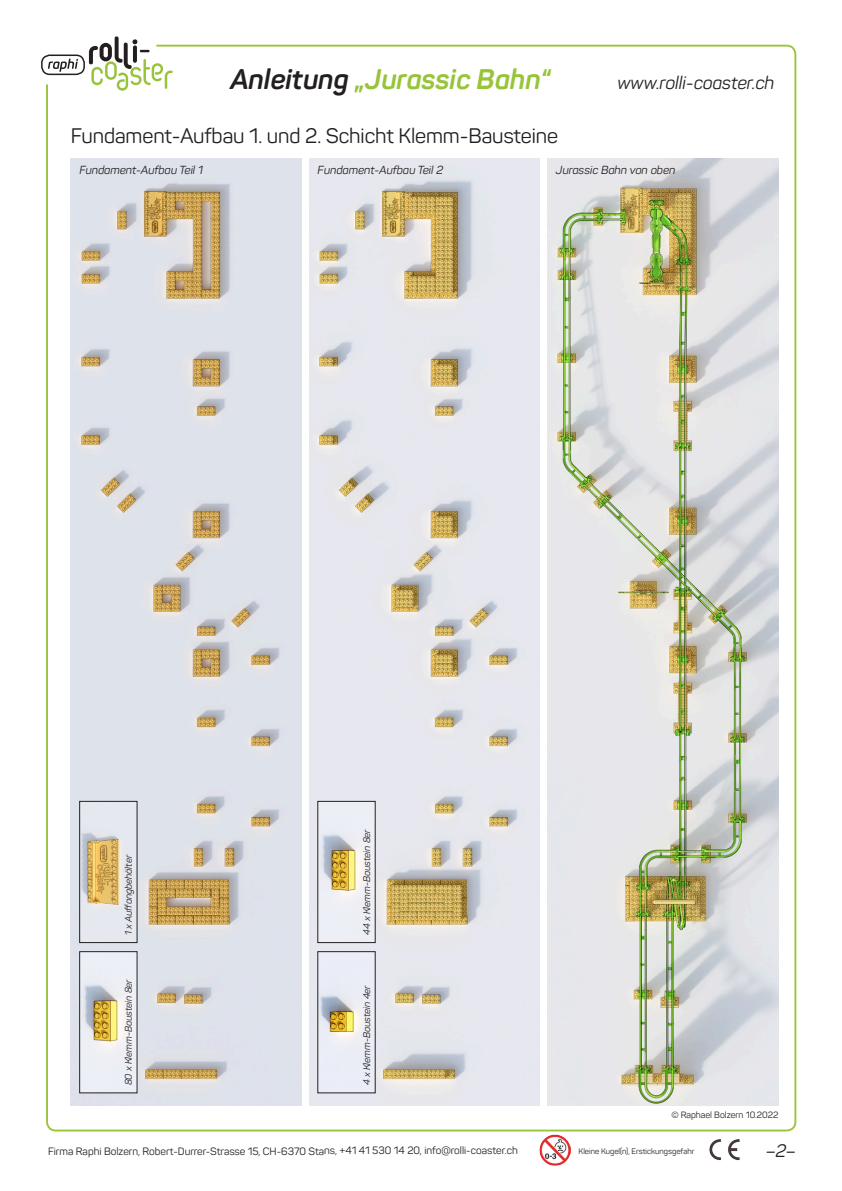
<style>
.page{position:relative;width:842px;height:1191px;background:#fff}
.page>*{position:absolute;margin:0;border:0;box-sizing:border-box;transform-origin:0 0}
.t1{font:italic 700 28px "Panton";color:#97c438}
.t2{font:20.7px "Panton";letter-spacing:-.005em;color:#231f20}
.t3{font:italic 18px "Panton";color:#231f20}
.t4{font:italic 17.9px "Panton";color:#231f20}
.t5{font:italic 11.6px "Panton";color:#231f20}
.t6{font:10.5px "Panton";letter-spacing:-.005em;color:#231f20}
.t7{font:italic 9.5px "Panton";color:#231f20}
.t8{font:9px "Panton";color:#231f20}
.t9{font:7.9px "Panton";color:#231f20}
.s1{color:#231f20}
</style>
<div class="page">
<svg style="left:89px;top:36px;width:84px;height:55px"></svg>
<svg style="left:48px;top:59px;width:30px;height:13px"></svg>
<div style="left:41px;top:55px;width:44px;height:20px;border:2px solid #231f20;border-radius:8px"></div>
<img style="left:709px;top:1139px;width:31px;height:22px">
<img style="left:539px;top:1134px;width:32px;height:32px">
<img style="left:71px;top:159px;width:231px;height:947px">
<img style="left:547px;top:159px;width:231px;height:947px">
<img style="left:309px;top:159px;width:231px;height:947px">
<img style="left:81px;top:953px;width:54px;height:138px">
<div style="left:79px;top:951px;width:58px;height:142px;border:1px solid #231f20"></div>
<img style="left:81px;top:803px;width:54px;height:138px">
<div style="left:79px;top:801px;width:58px;height:142px;border:1px solid #231f20"></div>
<img style="left:319px;top:953px;width:54px;height:138px">
<img style="left:319px;top:803px;width:54px;height:138px">
<h1 class="t1" style="left:230px;top:62px;width:322px"><span class="s1">Anleitung</span> „Jurassic Bahn“</h1>
<h3 class="t3" style="left:617px;top:72px;width:158px">www.rolli-coaster.ch</h3>
<h2 class="t2" style="left:71px;top:123px;width:489px">Fundament-Aufbau 1. und 2. Schicht Klemm-Bausteine</h2>
<p class="t5" style="left:79px;top:163px;width:125px">Fundament-Aufbau Teil 1</p>
<p class="t5" style="left:318px;top:163px;width:127px">Fundament-Aufbau Teil 2</p>
<p class="t5" style="left:556px;top:163px;width:121px">Jurassic Bahn von oben</p>
<p class="t7" style="left:123px;top:935px;width:82px;rotate:-90deg">1 x Auffangbehälter</p>
<p class="t7" style="left:123px;top:1085px;width:108px;rotate:-90deg">80 x Klemm-Baustein 8er</p>
<p class="t7" style="left:361px;top:935px;width:108px;rotate:-90deg">44 x Klemm-Baustein 8er</p>
<p class="t7" style="left:361px;top:1085px;width:102px;rotate:-90deg">4 x Klemm-Baustein 4er</p>
<p class="t8" style="left:671px;top:1109px;width:109px">© Raphael Bolzern 10.2022</p>
<p class="t6" style="left:48px;top:1144px;width:471px">Firma Raphi Bolzern, Robert-Durrer-Strasse 15, CH-6370 Stans, +41 41 530 14 20, info@rolli-coaster.ch</p>
<p class="t9" style="left:578px;top:1146px;width:117px">Kleine Kugel(n), Erstickungsgefahr</p>
<h3 class="t4" style="left:766px;top:1139px;width:32px">–2–</h3>
</div>
